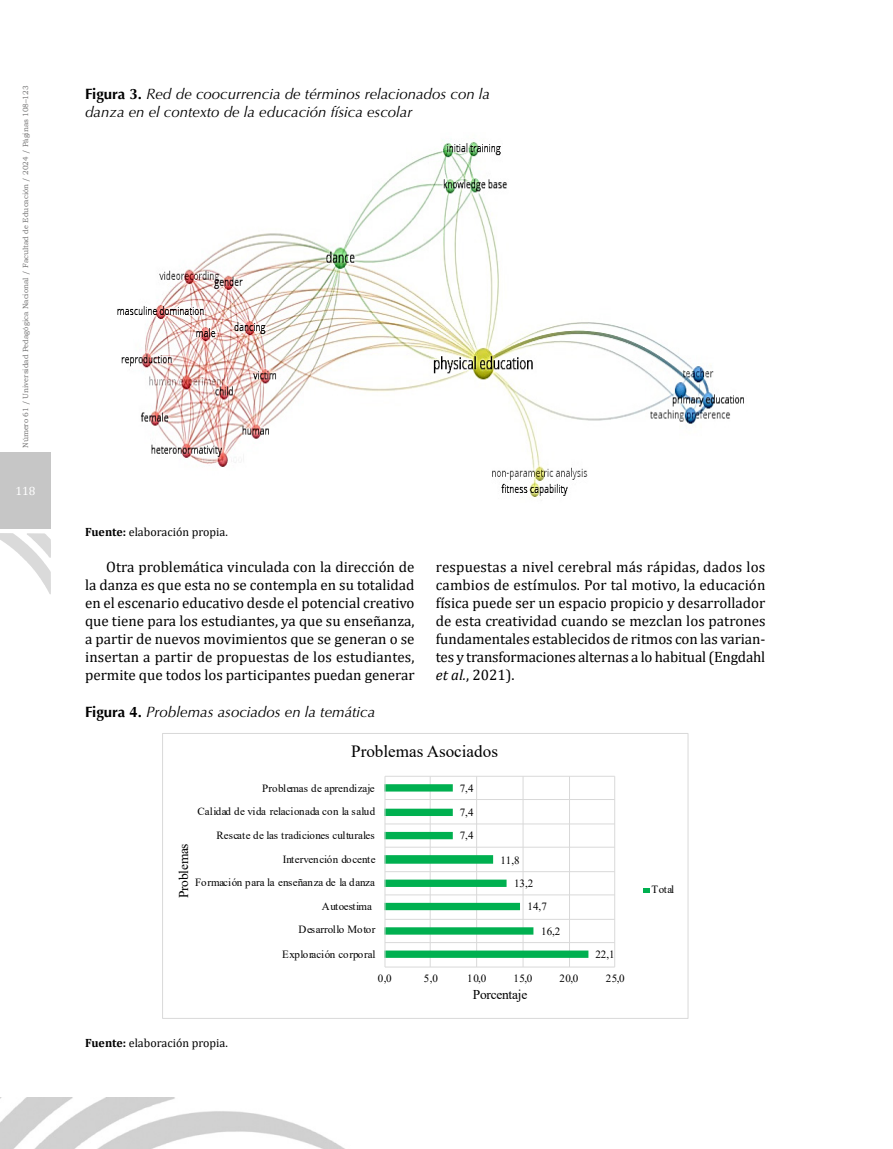
<style>
.page{position:relative;width:893px;height:1149px;background:#fff}
.page>*{position:absolute;margin:0;border:0;box-sizing:border-box;transform-origin:0 0}
.t1{font:17.1px "Times New Roman";color:#000}
.CUERPO_TXT{font:15px/18px "Cambria";letter-spacing:-.01em;color:#000;text-align:justify}
.TITULO_GRAF_TAB{font:italic 15px/18px "Optima";color:#000}
.t2{font:13.5px "Times New Roman";letter-spacing:-.02em;color:#000}
.PIE_DE_GRAF_TAB{font:12px "Cambria";color:#000}
.t3{font:12px "Cambria";color:#fff}
.t4{font:10.95px "Times New Roman";color:#000}
.t5{font:7.5px "Bookman Old Style";color:#706f6f}
.s1{font-weight:700;font-style:normal}
.s2{font-weight:700}
.s3{font-style:italic}
</style>
<div class="page">
<div style="left:0;top:452px;width:51px;height:76px;background:#c6c6c6"></div>
<svg style="left:0;top:533px;width:51px;height:61px"></svg>
<img style="left:0;top:1097px;width:343px;height:51px">
<img style="left:117px;top:139px;width:627px;height:358px">
<hr style="left:430px;top:776px;width:1px;height:190px;background:#d9d9d9">
<hr style="left:476px;top:776px;width:1px;height:190px;background:#d9d9d9">
<hr style="left:523px;top:776px;width:1px;height:190px;background:#d9d9d9">
<hr style="left:569px;top:776px;width:1px;height:190px;background:#d9d9d9">
<hr style="left:614px;top:776px;width:1px;height:190px;background:#d9d9d9">
<hr style="left:385px;top:966px;width:230px;height:1px;background:#d9d9d9">
<hr style="left:385px;top:941px;width:230px;height:1px;background:#d9d9d9">
<hr style="left:385px;top:918px;width:230px;height:1px;background:#d9d9d9">
<hr style="left:385px;top:894px;width:230px;height:1px;background:#d9d9d9">
<hr style="left:385px;top:870px;width:230px;height:1px;background:#d9d9d9">
<hr style="left:385px;top:846px;width:230px;height:1px;background:#d9d9d9">
<hr style="left:385px;top:823px;width:230px;height:1px;background:#d9d9d9">
<hr style="left:385px;top:798px;width:230px;height:1px;background:#d9d9d9">
<hr style="left:385px;top:775px;width:230px;height:1px;background:#d9d9d9">
<svg style="left:385px;top:784px;width:203px;height:173px"></svg>
<hr style="left:384px;top:776px;width:1px;height:190px;background:#d9d9d9">
<svg style="left:643px;top:888px;width:6px;height:4px"></svg>
<div style="left:162px;top:732px;width:526px;height:286px;border:1px solid #d9d9d9"></div>
<p class="t5" style="left:21px;top:448px;width:363px;rotate:-90deg">Número 61 / Universidad Pedagógica Nacional / Facultad de Educación / 2024 / Páginas 108–123</p>
<p class="TITULO_GRAF_TAB" style="left:85px;top:85px;width:406px"><span class="s1">Figura 3.</span> Red de coocurrencia de términos relacionados con la danza en el contexto de la educación física escolar</p>
<p class="t3" style="left:16px;top:484px;width:21px">118</p>
<p class="PIE_DE_GRAF_TAB" style="left:85px;top:524px;width:144px"><span class="s2">Fuente:</span> elaboración propia.</p>
<p class="CUERPO_TXT" style="left:85px;top:558px;width:331px;text-indent:21px">Otra problemática vinculada con la dirección de la danza es que esta no se contempla en su totalidad en el escenario educativo desde el potencial creativo que tiene para los estudiantes, ya que su enseñanza, a partir de nuevos movimientos que se generan o se insertan a partir de propuestas de los estudiantes, permite que todos los participantes puedan generar</p>
<p class="CUERPO_TXT" style="left:436px;top:558px;width:331px">respuestas a nivel cerebral más rápidas, dados los cambios de estímulos. Por tal motivo, la educación física puede ser un espacio propicio y desarrollador de esta creatividad cuando se mezclan los patrones fundamentales establecidos de ritmos con las varian&shy;tes y transformaciones alternas a lo habitual (Engdahl <span class="s3">et al.</span>, 2021).</p>
<p class="TITULO_GRAF_TAB" style="left:85px;top:703px;width:292px"><span class="s1">Figura 4.</span> Problemas asociados en la temática</p>
<p class="t1" style="left:351px;top:739px;width:148px">Problemas Asociados</p>
<p class="t4" style="left:262px;top:780px;width:114px">Problemas de aprendizaje</p>
<p class="t4" style="left:460px;top:780px;width:15px">7,4</p>
<p class="t4" style="left:198px;top:803px;width:179px">Calidad de vida relacionada con la salud</p>
<p class="t4" style="left:460px;top:804px;width:15px">7,4</p>
<p class="t4" style="left:216px;top:827px;width:160px">Rescate de las tradiciones culturales</p>
<p class="t4" style="left:460px;top:827px;width:15px">7,4</p>
<p class="t2" style="left:174px;top:897px;width:56px;rotate:-90deg">Problemas</p>
<p class="t4" style="left:283px;top:850px;width:94px">Intervención docente</p>
<p class="t4" style="left:195px;top:874px;width:181px">Formación para la enseñanza de la danza</p>
<p class="t4" style="left:500px;top:852px;width:21px">11,8</p>
<p class="t4" style="left:514px;top:875px;width:21px">13,2</p>
<p class="t4" style="left:322px;top:898px;width:52px">Autoestima</p>
<p class="t4" style="left:528px;top:898px;width:21px">14,7</p>
<p class="t4" style="left:299px;top:921px;width:78px">Desarrollo Motor</p>
<p class="t4" style="left:541px;top:922px;width:21px">16,2</p>
<p class="t4" style="left:282px;top:946px;width:95px">Exploración corporal</p>
<p class="t4" style="left:595px;top:946px;width:21px">22,1</p>
<p class="t4" style="left:378px;top:970px;width:16px">0,0</p>
<p class="t4" style="left:424px;top:970px;width:16px">5,0</p>
<p class="t4" style="left:467px;top:970px;width:20px">10,0</p>
<p class="t4" style="left:513px;top:970px;width:20px">15,0</p>
<p class="t4" style="left:559px;top:970px;width:20px">20,0</p>
<p class="t4" style="left:606px;top:970px;width:20px">25,0</p>
<p class="PIE_DE_GRAF_TAB" style="left:85px;top:1035px;width:144px"><span class="s2">Fuente:</span> elaboración propia.</p>
<p class="t2" style="left:473px;top:985px;width:56px">Porcentaje</p>
<p class="t4" style="left:652px;top:881px;width:24px">Total</p>
</div>
